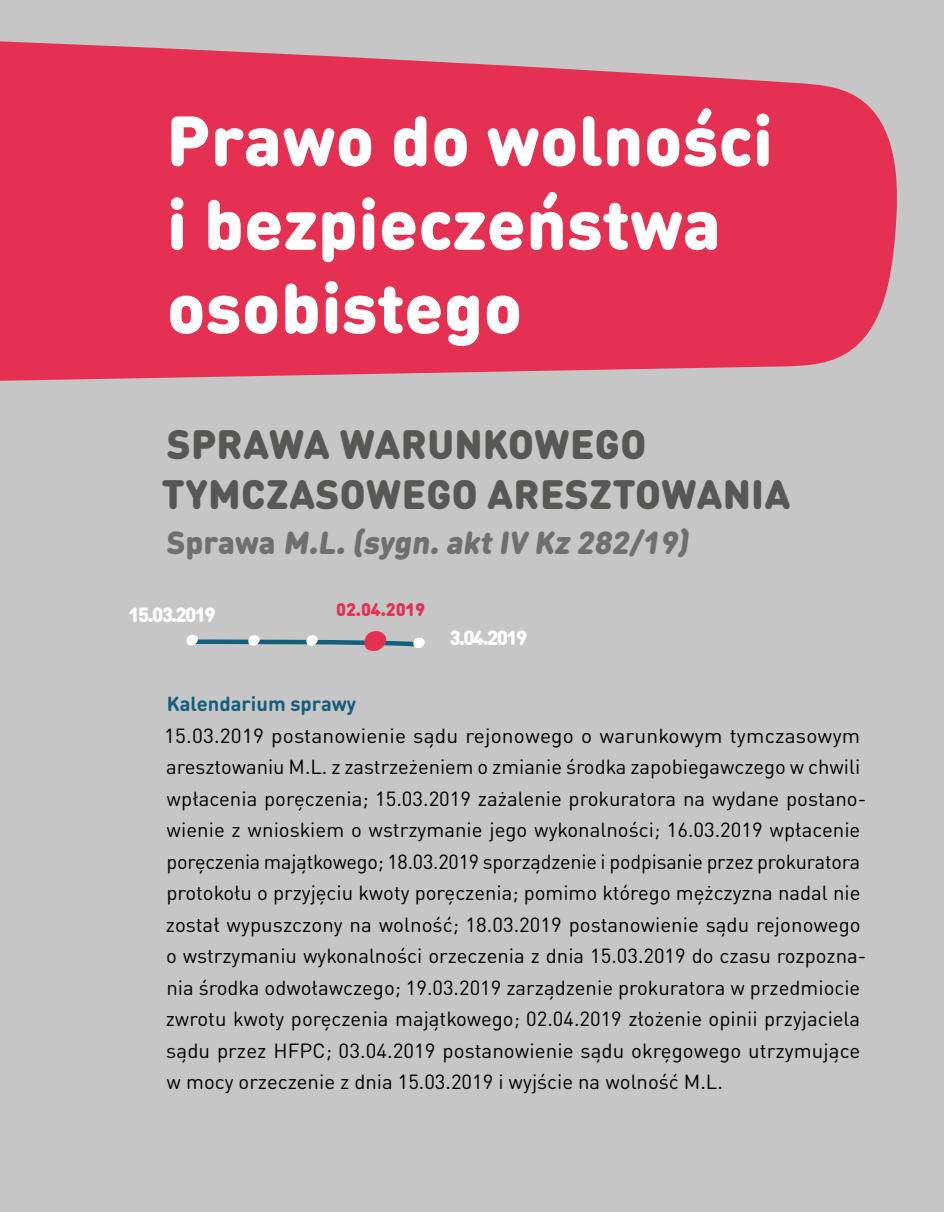
<style>
.page{position:relative;width:944px;height:1212px;background:#c6c6c6}
.page>*{position:absolute;margin:0;border:0;box-sizing:border-box;transform-origin:0 0}
.t1{font:900 69.75px/83.7px "DIN Round Pro";letter-spacing:.01em;color:#fff}
.t2{font:900 40.5px/49.5px "DIN Round Pro";letter-spacing:.005em;color:#575756}
.t3{font:900 31.5px "DIN Round Pro";color:#706f6f}
.t4{font:20.25px/31.5px "DIN Round Pro";color:#000}
.t5{font:900 20.25px "DIN Round Pro";letter-spacing:-.08em;color:#fff}
.t6{font:700 20.25px "DIN Round Pro";color:#125e7d}
.t7{font:900 18px "DIN Round Pro";letter-spacing:-.01em;color:#e63052}
</style>
<div class="page">
<svg style="left:0;top:41px;width:897px;height:340px;background:#e23f5e"></svg>
<svg style="left:186px;top:631px;width:239px;height:20px"></svg>
<h1 class="t1" style="left:167px;top:95px;width:608px">Prawo do wolności i bezpieczeństwa osobistego</h1>
<h2 class="t2" style="left:162px;top:417px;width:630px">SPRAWA WARUNKOWEGO<br>TYMCZASOWEGO ARESZTOWANIA</h2>
<h3 class="t3" style="left:167px;top:518px;width:529px">S p r a w a M.L.(sygn.akt IV Kz 282/19)</h3>
<p class="t5" style="left:128px;top:599px;width:89px">15.03.2019</p>
<p class="t7" style="left:336px;top:596px;width:91px">02.04.2019</p>
<p class="t5" style="left:450px;top:622px;width:79px">3.04.2019</p>
<p class="t6" style="left:167px;top:690px;width:191px">Kalendarium sprawy</p>
<p class="t4" style="left:164px;top:719px;width:704px">15.03.2019 postanowienie sądu rejonowego o warunkowym tymczasowym aresztowaniu M.L. z zastrzeżeniem o zmianie środka zapobiegawczego w chwili wpłacenia poręczenia; 15.03.2019 zażalenie prokuratora na wydane postano&shy;wienie z wnioskiem o wstrzymanie jego wykonalności; 16.03.2019 wpłacenie poręczenia majątkowego; 18.03.2019 sporządzenie i podpisanie przez prokuratora protokołu o przyjęciu kwoty poręczenia; pomimo którego mężczyzna nadal nie został wypuszczony na wolność; 18.03.2019 postanowienie sądu rejonowego o wstrzymaniu wykonalności orzeczenia z dnia 15.03.2019 do czasu rozpozna&shy;nia środka odwoławczego; 19.03.2019 zarządzenie prokuratora w przedmiocie zwrotu kwoty poręczenia majątkowego; 02.04.2019 złożenie opinii przyjaciela sądu przez HFPC; 03.04.2019 postanowienie sądu okręgowego utrzymujące w mocy orzeczenie z dnia 15.03.2019 i wyjście na wolność M.L.</p>
</div>
